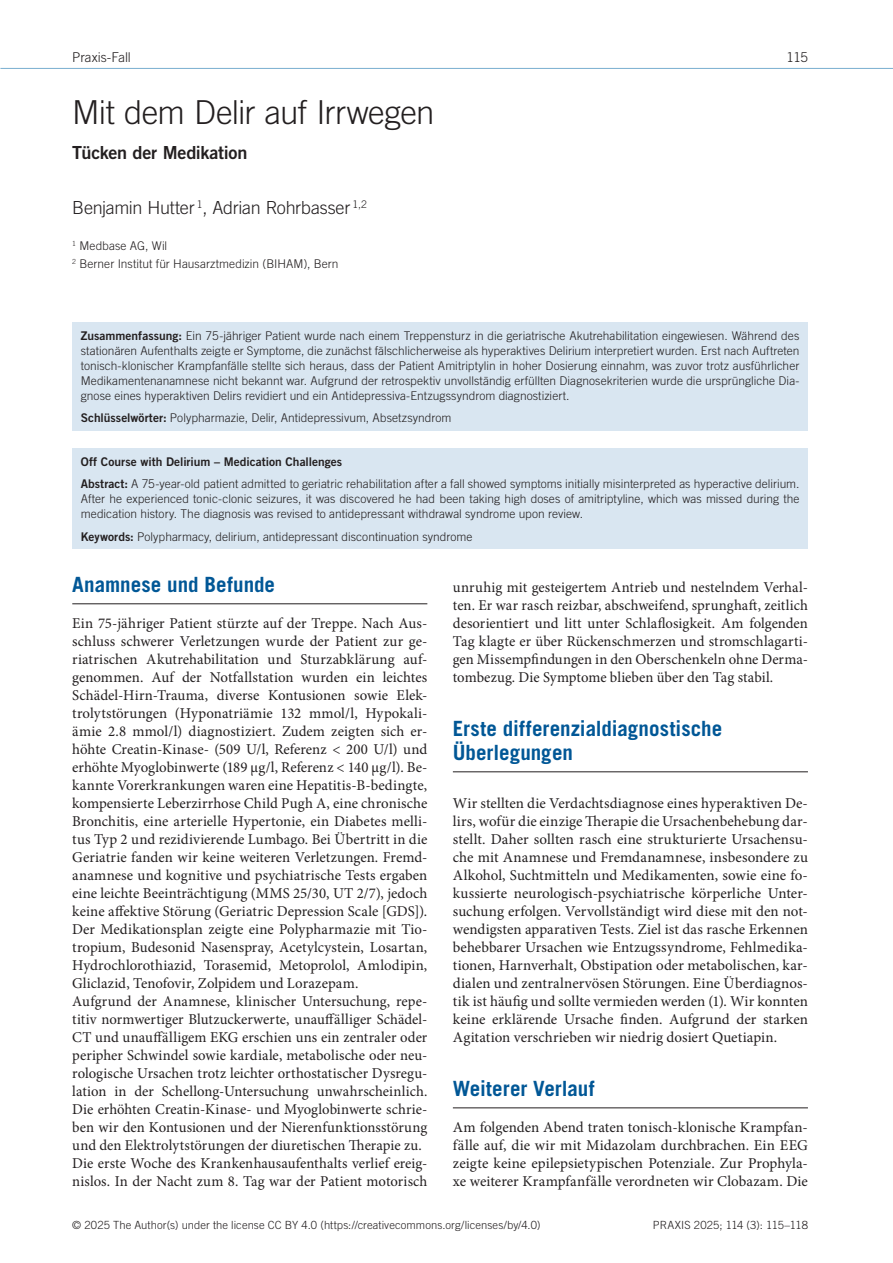
<style>
.page{position:relative;width:893px;height:1263px;background:#fff}
.page>*{position:absolute;margin:0;border:0;box-sizing:border-box;transform-origin:0 0}
.t1{font:300 33px "Trade Gothic LT Std";letter-spacing:-.02em;color:#231f20}
.t2{font:700 21px/24px "Trade Gothic LT Std";color:#015796}
.t3{font:300 18px "Trade Gothic LT Std";letter-spacing:-.015em;color:#231f20}
.t4{font:18px "Trade Gothic LT Std Bd 2";letter-spacing:-.015em;color:#231f20}
.t5{font:15px/18px "Minion Pro";color:#231f20;text-align:justify}
.t6{font:300 13.5px "Trade Gothic LT Std";letter-spacing:-.01em;color:#231f20}
.t7{font:300 12px/15px "Trade Gothic LT Std";letter-spacing:.005em;color:#231f20;text-align:justify}
.t8{font:12px "Trade Gothic LT Std Bd 2";color:#231f20}
.t9{font:300 11.25px "Trade Gothic LT Std";letter-spacing:.005em;color:#231f20}
.s1{font-family:"Trade Gothic LT Std Bd 2";font-weight:400}
</style>
<div class="page">
<hr style="left:0;top:68px;width:893px;height:1px;background:#78aed0">
<div style="left:72px;top:322px;width:736px;height:108px;background:#d9e6f1"></div>
<div style="left:72px;top:448px;width:736px;height:101px;background:#d9e6f1"></div>
<hr style="left:72px;top:603px;width:355px;height:1px;background:#231f20">
<hr style="left:453px;top:771px;width:355px;height:1px;background:#231f20">
<hr style="left:453px;top:1107px;width:355px;height:1px;background:#231f20">
<p class="t6" style="left:72px;top:49px;width:60px">Praxis-Fall</p>
<p class="t6" style="left:787px;top:49px;width:23px">115</p>
<h1 class="t1" style="left:72px;top:93px;width:364px">Mit dem Delir auf Irrwegen</h1>
<p class="t4" style="left:72px;top:141px;width:177px">Tücken der Medikation</p>
<p class="t3" style="left:72px;top:197px;width:296px">Benjamin Hutter <sup>1</sup>, Adrian Rohrbasser <sup>1,2</sup></p>
<p class="t7" style="left:72px;top:237px;width:268px;line-height:18px"><sup>1</sup> Medbase AG, Wil<br><sup>2</sup> Berner Institut für Hausarztmedizin (BIHAM), Bern</p>
<p class="t7" style="left:81px;top:328px;width:720px"><span class="s1">Zusammenfassung:</span> Ein 75-jähriger Patient wurde nach einem Treppensturz in die geriatrische Akutrehabilitation eingewiesen. Während des stationären Aufenthalts zeigte er Symptome, die zunächst fälschlicherweise als hyperaktives Delirium interpretiert wurden. Erst nach Auftreten tonisch-klonischer Krampfanfälle stellte sich heraus, dass der Patient Amitriptylin in hoher Dosierung einnahm, was zuvor trotz ausführlicher Medikamentenanamnese nicht bekannt war. Aufgrund der retrospektiv unvollständig erfüllten Diagnosekriterien wurde die ursprüngliche Dia&shy;gnose eines hyperaktiven Delirs revidiert und ein Antidepressiva-Entzugssyndrom diagnostiziert.</p>
<p class="t7" style="left:81px;top:410px;width:372px"><span class="s1">Schlüsselwörter:</span> Polypharmazie, Delir, Antidepressivum, Absetzsyndrom</p>
<p class="t8" style="left:81px;top:454px;width:263px">Off Course with Delirium – Medication Challenges</p>
<p class="t7" style="left:81px;top:476px;width:720px"><span class="s1">Abstract:</span> A 75-year-old patient admitted to geriatric rehabilitation after a fall showed symptoms initially misinterpreted as hyperactive delirium.<br>After he experienced tonic-clonic seizures, it was discovered he had been taking high doses of amitriptyline, which was missed during the medication history. The diagnosis was revised to antidepressant withdrawal syndrome upon review.</p>
<p class="t7" style="left:81px;top:529px;width:393px"><span class="s1">Keywords:</span> Polypharmacy, delirium, antidepressant discontinuation syndrome</p>
<h2 class="t2" style="left:72px;top:572px;width:204px">Anamnese und Befunde</h2>
<p class="t5" style="left:72px;top:615px;width:357px;text-align:left">Ein 75-jähriger Patient stürzte auf der Treppe. Nach Aus&shy;schluss schwerer Verletzungen wurde der Patient zur ge&shy;riatrischen Akutrehabilitation und Sturzabklärung auf&shy;genommen. Auf der Notfallstation wurden ein leichtes Schädel-Hirn-Trauma, diverse Kontusionen sowie Elek&shy;trolytstörungen (Hyponatriämie 132 mmol/l, Hypokali&shy;ämie 2.8 mmol/l) diagnostiziert. Zudem zeigten sich er&shy;höhte Creatin-Kinase- (509 U/l, Referenz &lt; 200 U/l) und erhöhte Myoglobinwerte (189 µg/l, Referenz &lt; 140 µg/l). Be&shy;kannte Vorerkrankungen waren eine Hepatitis-B-bedingte, kompensierte Leberzirrhose Child Pugh A, eine chronische Bronchitis, eine arterielle Hypertonie, ein Diabetes melli&shy;tus Typ 2 und rezidivierende Lumbago. Bei Übertritt in die Geriatrie fanden wir keine weiteren Verletzungen. Fremd&shy;anamnese und kognitive und psychiatrische Tests ergaben eine leichte Beeinträchtigung (MMS 25/30, UT 2/7), jedoch keine affektive Störung (Geriatric Depression Scale [GDS]).<br>Der Medikationsplan zeigte eine Polypharmazie mit Tio&shy;tropium, Budesonid Nasenspray, Acetylcystein, Losartan, Hydrochlorothiazid, Torasemid, Metoprolol, Amlodipin, Gliclazid, Tenofovir, Zolpidem und Lorazepam.<br>Aufgrund der Anamnese, klinischer Untersuchung, repe&shy;titiv normwertiger Blutzuckerwerte, unauffälliger Schädel-CT und unauffälligem EKG erschien uns ein zentraler oder peripher Schwindel sowie kardiale, metabolische oder neu&shy;rologische Ursachen trotz leichter orthostatischer Dysregu&shy;lation in der Schellong-Untersuchung unwahrscheinlich.<br>Die erhöhten Creatin-Kinase- und Myoglobinwerte schrie&shy;ben wir den Kontusionen und der Nierenfunktionsstörung und den Elektrolytstörungen der diuretischen Therapie zu.<br>Die erste Woche des Krankenhausaufenthalts verlief ereig&shy;nislos. In der Nacht zum 8. Tag war der Patient motorisch</p>
<p class="t5" style="left:453px;top:579px;width:357px">unruhig mit gesteigertem Antrieb und nestelndem Verhal&shy;ten. Er war rasch reizbar, abschweifend, sprunghaft, zeitlich desorientiert und litt unter Schlaflosigkeit. Am folgenden Tag klagte er über Rückenschmerzen und stromschlagarti&shy;gen Missempfindungen in den Oberschenkeln ohne Derma&shy;tombezug. Die Symptome blieben über den Tag stabil.</p>
<h2 class="t2" style="left:453px;top:716px;width:271px">Erste differenzialdiagnostische<br>Überlegungen</h2>
<p class="t5" style="left:453px;top:795px;width:357px">Wir stellten die Verdachtsdiagnose eines hyperaktiven De&shy;lirs, wofür die einzige Therapie die Ursachenbehebung dar&shy;stellt. Daher sollten rasch eine strukturierte Ursachensu&shy;che mit Anamnese und Fremdanamnese, insbesondere zu Alkohol, Suchtmitteln und Medikamenten, sowie eine fo&shy;kussierte neurologisch-psychiatrische körperliche Unter&shy;suchung erfolgen. Vervollständigt wird diese mit den not&shy;wendigsten apparativen Tests. Ziel ist das rasche Erkennen behebbarer Ursachen wie Entzugssyndrome, Fehlmedika&shy;tionen, Harnverhalt, Obstipation oder metabolischen, kar&shy;dialen und zentralnervösen Störungen. Eine Überdiagnos&shy;tik ist häufig und sollte vermieden werden (1). Wir konnten keine erklärende Ursache finden. Aufgrund der starken Agitation verschrieben wir niedrig dosiert Quetiapin.</p>
<h2 class="t2" style="left:453px;top:1076px;width:143px">Weiterer Verlauf</h2>
<p class="t5" style="left:453px;top:1119px;width:357px">Am folgenden Abend traten tonisch-klonische Krampfan&shy;fälle auf, die wir mit Midazolam durchbrachen. Ein EEG zeigte keine epilepsietypischen Potenziale. Zur Prophyla&shy;xe weiterer Krampfanfälle verordneten wir Clobazam. Die</p>
<p class="t9" style="left:72px;top:1218px;width:470px">© 2025 The Author(s) under the license CC BY 4.0 (https://creativecommons.org/licenses/by/4.0)</p>
<p class="t9" style="left:653px;top:1218px;width:156px">PRAXIS 2025; 114 (3): 115–118</p>
</div>
